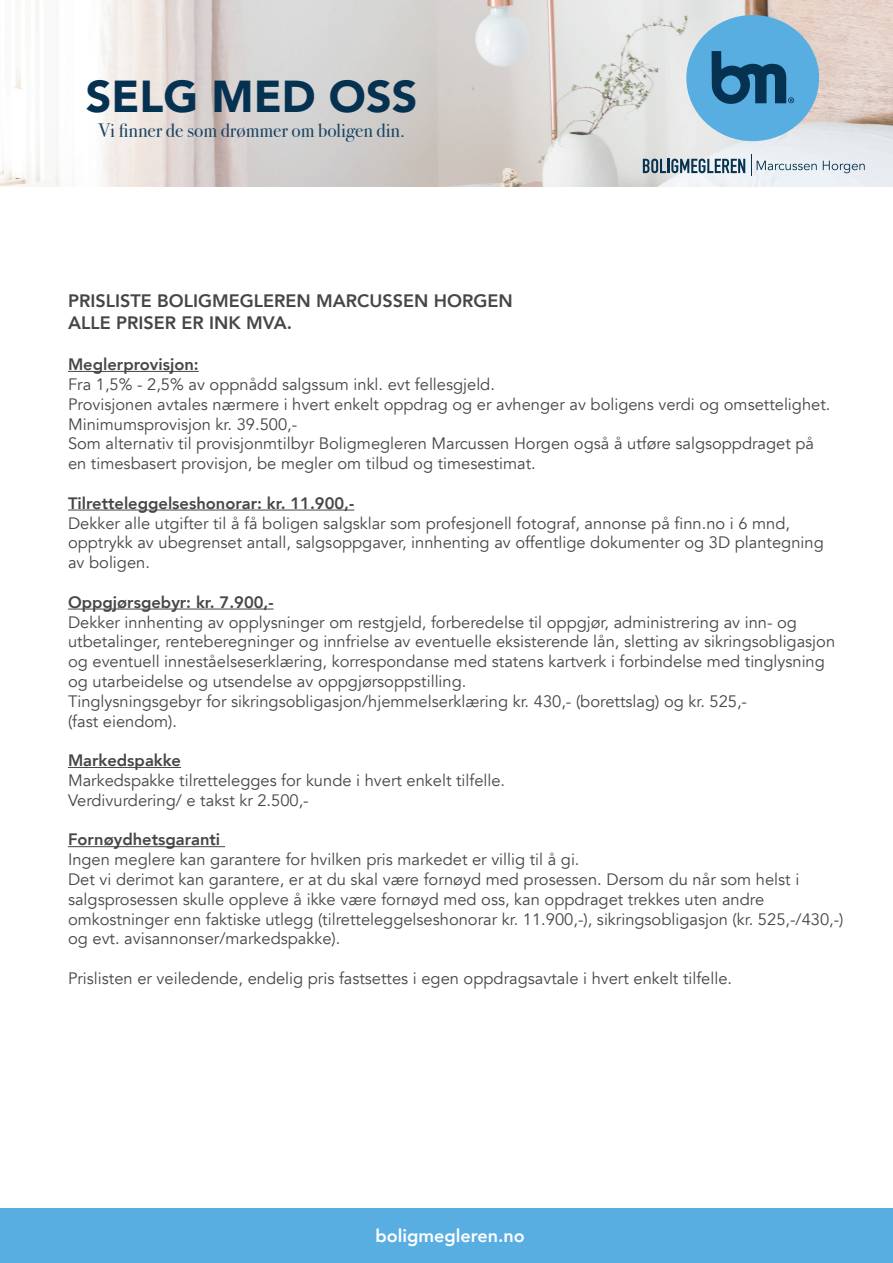
<style>
.page{position:relative;width:893px;height:1263px;background:#fff}
.page>*{position:absolute;margin:0;border:0;box-sizing:border-box;transform-origin:0 0}
.t1{font:900 44.7px "Avenir";color:#063251}
.t2{font:19.35px "Bodoni Svty Two ITCTT";color:#194463}
.t3{font:800 18px/21.6px "Avenir";color:#454647}
.t4{font:800 18px "Avenir";color:#fff}
.t5{font:16.5px/19.8px "Avenir";color:#454647}
.t6{font:800 16.5px "Avenir";color:#454647}
</style>
<div class="page">
<img style="left:0;top:0;width:893px;height:186px">
<div style="left:686px;top:15px;width:133px;height:126px;background:#59aee1;border-radius:50%"></div>
<svg style="left:712px;top:51px;width:82px;height:53px"></svg>
<svg style="left:823px;top:161px;width:42px;height:12px"></svg>
<svg style="left:643px;top:159px;width:102px;height:14px"></svg>
<svg style="left:751px;top:155px;width:66px;height:21px"></svg>
<div style="left:0;top:1209px;width:893px;height:54px;background:#59aee1"></div>
<hr style="left:68px;top:371px;width:131px;height:1px;background:#454647">
<hr style="left:68px;top:510px;width:286px;height:1px;background:#454647">
<hr style="left:68px;top:609px;width:206px;height:1px;background:#454647">
<hr style="left:68px;top:767px;width:113px;height:1px;background:#454647">
<hr style="left:68px;top:846px;width:157px;height:1px;background:#454647">
<h1 class="t1" style="left:86px;top:58px;width:333px">SELG MED OSS</h1>
<p class="t2" style="left:98px;top:115px;width:309px">Vi finner de som drømmer om boligen din.</p>
<p class="t3" style="left:68px;top:290px;width:446px">PRISLISTE BOLIGMEGLEREN MARCUSSEN HORGEN<br>ALLE PRISER ER INK MVA.</p>
<p class="t6" style="left:68px;top:352px;width:132px">Meglerprovisjon:</p>
<p class="t5" style="left:68px;top:375px;width:764px">Fra 1,5% - 2,5% av oppnådd salgssum inkl. evt fellesgjeld.<br>Provisjonen avtales nærmere i hvert enkelt oppdrag og er avhenger av boligens verdi og omsettelighet.<br>Minimumsprovisjon kr. 39.500,-<br>Som alternativ til provisjonmtilbyr Boligmegleren Marcussen Horgen også å utføre salgsoppdraget på en timesbasert provisjon, be megler om tilbud og timesestimat.</p>
<p class="t6" style="left:68px;top:490px;width:288px">Tilretteleggelseshonorar: kr. 11.900,-</p>
<p class="t5" style="left:68px;top:513px;width:757px">Dekker alle utgifter til å få boligen salgsklar som profesjonell fotograf, annonse på finn.no i 6 mnd, opptrykk av ubegrenset antall, salgsoppgaver, innhenting av offentlige dokumenter og 3D plantegning av boligen.</p>
<p class="t6" style="left:68px;top:589px;width:207px">Oppgjørsgebyr: kr. 7.900,-</p>
<p class="t5" style="left:68px;top:612px;width:769px">Dekker innhenting av opplysninger om restgjeld, forberedelse til oppgjør, administrering av inn- og utbetalinger, renteberegninger og innfrielse av eventuelle eksisterende lån, sletting av sikringsobligasjon og eventuell inneståelseserklæring, korrespondanse med statens kartverk i forbindelse med tinglysning og utarbeidelse og utsendelse av oppgjørsoppstilling.<br>Tinglysningsgebyr for sikringsobligasjon/hjemmelserklæring kr. 430,- (borettslag) og kr. 525,-<br>(fast eiendom).</p>
<p class="t6" style="left:68px;top:748px;width:115px">Markedspakke</p>
<p class="t5" style="left:68px;top:771px;width:439px">Markedspakke tilrettelegges for kunde i hvert enkelt tilfelle.<br>Verdivurdering/ e takst kr 2.500,-</p>
<p class="t6" style="left:68px;top:827px;width:154px">Fornøydhetsgaranti</p>
<p class="t5" style="left:68px;top:850px;width:777px">Ingen meglere kan garantere for hvilken pris markedet er villig til å gi.<br>Det vi derimot kan garantere, er at du skal være fornøyd med prosessen. Dersom du når som helst i salgsprosessen skulle oppleve å ikke være fornøyd med oss, kan oppdraget trekkes uten andre omkostninger enn faktiske utlegg (tilretteleggelseshonorar kr. 11.900,-), sikringsobligasjon (kr. 525,-/430,-) og evt. avisannonser/markedspakke).</p>
<p class="t5" style="left:68px;top:969px;width:666px">Prislisten er veiledende, endelig pris fastsettes i egen oppdragsavtale i hvert enkelt tilfelle.</p>
<p class="t4" style="left:375px;top:1221px;width:151px">boligmegleren.no</p>
</div>
